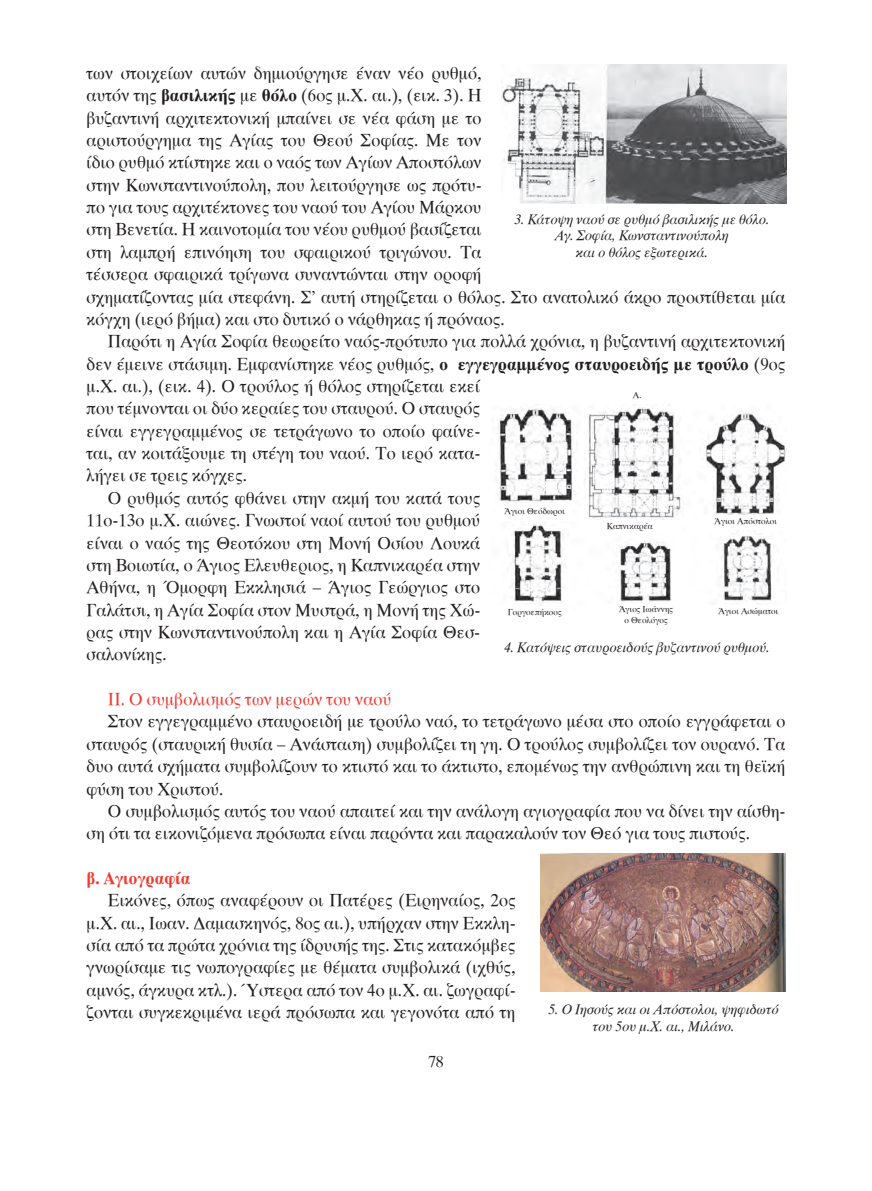
<style>
.page{position:relative;width:872px;height:1191px;background:#fff}
.page>*{position:absolute;margin:0;border:0;box-sizing:border-box;transform-origin:0 0}
.t1{font:18px/22.4px "UB Times";letter-spacing:.01em;color:#231f20}
.t2{font:18px "UB Times";letter-spacing:.01em;color:#ee3b32}
.t3{font:18px "UB Times Bold";letter-spacing:.01em;color:#ee3b32}
.t4{font:16.5px "UB Times";color:#231f20}
.t5{font:14.25px/16.5px "UB Times Italic";letter-spacing:.01em;color:#231f20;text-align:center}
.t6{font:9px/10.8px "UB Times";letter-spacing:.01em;color:#231f20;text-align:center}
.s1{font-family:"UB Times Bold"}
</style>
<div class="page">
<img style="left:501px;top:65px;width:286px;height:138px">
<img style="left:495px;top:404px;width:292px;height:201px">
<div style="left:497px;top:506px;width:76px;height:14px;background:#fff"></div>
<div style="left:606px;top:604px;width:80px;height:26px;background:#fff"></div>
<div style="left:587px;top:521px;width:85px;height:14px;background:#fff"></div>
<div style="left:705px;top:516px;width:82px;height:14px;background:#fff"></div>
<img style="left:540px;top:854px;width:246px;height:138px">
<p class="t1" style="left:87px;top:62px;width:700px">των στοιχείων αυτών δημιούργησε έναν νέο ρυθμό,<br>αυτόν της <span class="s1">βασιλικής</span> με <span class="s1">θόλο</span> (6ος μ.Χ. αι.), (εικ. 3). Η<br>βυζαντινή αρχιτεκτονική μπαίνει σε νέα φάση με το<br>αριστούργημα της Αγίας του Θεού Σοφίας. Με τον<br>ίδιο ρυθμό κτίστηκε και ο ναός των Αγίων Αποστόλων<br>στην Κωνσταντινούπολη, που λειτούργησε ως πρότυ-<br>πο για τους αρχιτέκτονες του ναού του Αγίου Μάρκου<br>στη Βενετία. Η καινοτομία του νέου ρυθμού βασίζεται<br>στη λαμπρή επινόηση του σφαιρικού τριγώνου. Τα<br>τέσσερα σφαιρικά τρίγωνα συναντώνται στην οροφή<br>σχηματίζοντας μία στεφάνη. Σ’ αυτή στηρίζεται ο θόλος. Στο ανατολικό άκρο προστίθεται μία κόγχη (ιερό βήμα) και στο δυτικό ο νάρθηκας ή πρόναος.</p>
<p class="t1" style="left:108px;top:331px;width:679px">Παρότι η Αγία Σοφία θεωρείτο ναός-πρότυπο για πολλά χρόνια, η βυζαντινή αρχιτεκτονική</p>
<p class="t1" style="left:87px;top:353px;width:700px">δεν έμεινε στάσιμη. Εμφανίστηκε νέος ρυθμός, <span class="s1">ο εγγεγραμμένος σταυροειδής με τρούλο</span> (9ος</p>
<p class="t1" style="left:87px;top:375px;width:395px">μ.Χ. αι.), (εικ. 4). Ο τρούλος ή θόλος στηρίζεται εκεί</p>
<p class="t1" style="left:87px;top:398px;width:395px">που τέμνονται οι δύο κεραίες του σταυρού. Ο σταυρός</p>
<p class="t1" style="left:87px;top:420px;width:395px">είναι εγγεγραμμένος σε τετράγωνο το οποίο φαίνε-</p>
<p class="t1" style="left:87px;top:442px;width:395px">ται, αν κοιτάξουμε τη στέγη του ναού. Το ιερό κατα-</p>
<p class="t1" style="left:87px;top:465px;width:162px">λήγει σε τρεις κόγχες.</p>
<p class="t1" style="left:108px;top:487px;width:374px">Ο ρυθμός αυτός φθάνει στην ακμή του κατά τους</p>
<p class="t1" style="left:87px;top:509px;width:395px">11ο-13ο μ.Χ. αιώνες. Γνωστοί ναοί αυτού του ρυθμού</p>
<p class="t1" style="left:87px;top:532px;width:395px">είναι ο ναός της Θεοτόκου στη Μονή Οσίου Λουκά</p>
<p class="t1" style="left:87px;top:554px;width:395px">στη Βοιωτία, ο Άγιος Ελευθεριος, η Καπνικαρέα στην</p>
<p class="t1" style="left:87px;top:577px;width:395px">Αθήνα, η Όμορφη Εκκλησιά – Άγιος Γεώργιος στο</p>
<p class="t1" style="left:87px;top:599px;width:395px">Γαλάτσι, η Αγία Σοφία στον Μυστρά, η Μονή της Χώ-</p>
<p class="t1" style="left:87px;top:621px;width:395px">ρας στην Κωνσταντινούπολη και η Αγία Σοφία Θεσ-</p>
<p class="t1" style="left:87px;top:644px;width:82px">σαλονίκης.</p>
<p class="t2" style="left:108px;top:690px;width:285px">II. Ο συμβολισμός των μερών του ναού</p>
<p class="t1" style="left:87px;top:711px;width:700px;text-align:justify;text-indent:21px">Στον εγγεγραμμένο σταυροειδή με τρούλο ναό, το τετράγωνο μέσα στο οποίο εγγράφεται ο σταυρός (σταυρική θυσία – Ανάσταση) συμβολίζει τη γη. Ο τρούλος συμβολίζει τον ουρανό. Τα δυο αυτά σχήματα συμβολίζουν το κτιστό και το άκτιστο, επομένως την ανθρώπινη και τη θεϊκή φύση του Χριστού.</p>
<p class="t1" style="left:87px;top:800px;width:700px;text-indent:21px">Ο συμβολισμός αυτός του ναού απαιτεί και την ανάλογη αγιογραφία που να δίνει την αίσθη&shy;ση ότι τα εικονιζόμενα πρόσωπα είναι παρόντα και παρακαλούν τον Θεό για τους πιστούς.</p>
<p class="t3" style="left:87px;top:868px;width:105px">β. Αγιογραφία</p>
<p class="t1" style="left:87px;top:889px;width:430px;text-align:justify;text-indent:21px">Εικόνες, όπως αναφέρουν οι Πατέρες (Ειρηναίος, 2ος μ.Χ. αι., Ιωαν. Δαμασκηνός, 8ος αι.), υπήρχαν στην Εκκλη&shy;σία από τα πρώτα χρόνια της ίδρυσής της. Στις κατακόμβες γνωρίσαμε τις νωπογραφίες με θέματα συμβολικά (ιχθύς, αμνός, άγκυρα κτλ.). Ύστερα από τον 4ο μ.Χ. αι. ζωγραφί&shy;ζονται συγκεκριμένα ιερά πρόσωπα και γεγονότα από τη</p>
<p class="t4" style="left:428px;top:1053px;width:17px">78</p>
<p class="t5" style="left:515px;top:211px;width:256px">3. Κάτοψη ναού σε ρυθμό βασιλικής με θόλο.<br>Αγ. Σοφία, Κωνσταντινούπολη<br>και ο θόλος εξωτερικά.</p>
<p class="t6" style="left:633px;top:389px;width:10px">A.</p>
<p class="t6" style="left:504px;top:506px;width:62px">Άγιοι Θεόδωροι</p>
<p class="t6" style="left:714px;top:516px;width:64px">Άγιοι Απόστολοι</p>
<p class="t6" style="left:607px;top:521px;width:48px">Καπνικαρέα</p>
<p class="t6" style="left:508px;top:606px;width:56px">Γοργοεπήκοος</p>
<p class="t6" style="left:619px;top:604px;width:56px">Άγιος Ιωάννης ο Θεολόγος</p>
<p class="t6" style="left:718px;top:605px;width:61px">Άγιοι Ασώματοι</p>
<p class="t5" style="left:504px;top:639px;width:267px">4. Κατόψεις σταυροειδούς βυζαντινού ρυθμού.</p>
<p class="t5" style="left:549px;top:1001px;width:232px">5. Ο Ιησούς και οι Απόστολοι, ψηφιδωτό του 5ου μ.Χ. αι., Μιλάνο.</p>
</div>
